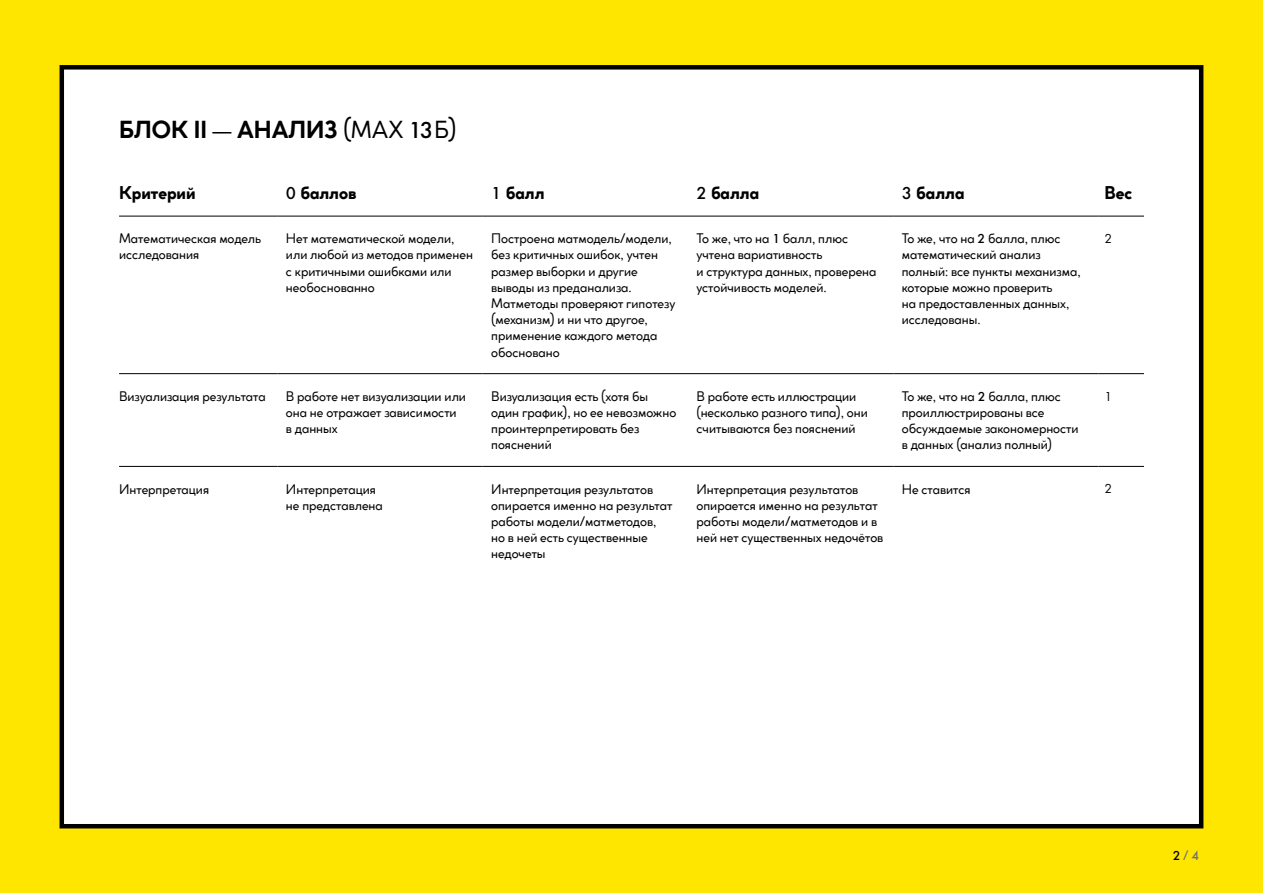
<style>
.page{position:relative;width:1263px;height:893px;background:#ffe600}
.page>*{position:absolute;margin:0;border:0;box-sizing:border-box;transform-origin:0 0}
.t1{font:700 24px "Cocogoose Classic Trial";color:#000}
.t2{font:700 18px "Cocogoose Classic Trial";color:#000}
.t3{font:13.5px/16.2px "Cocogoose Classic Trial";color:#000}
.t4{font:500 13.5px "Futura New";color:#000}
.t5{font:13.5px "Futura New";color:#000}
.s1{font-weight:400}
.s2{font-family:"Futura New";font-weight:500}
.s3{font-family:"Cocogoose Classic Trial";font-weight:400;color:#706f6f}
.s4{color:#706f6f}
</style>
<div class="page">
<div style="left:62px;top:67px;width:1139px;height:759px;background:#fff"></div>
<div style="left:60px;top:65px;width:1143px;height:763px;border:4px solid #000"></div>
<hr style="left:119px;top:216px;width:158px;height:1px;background:#000">
<hr style="left:277px;top:216px;width:206px;height:1px;background:#000">
<hr style="left:483px;top:216px;width:205px;height:1px;background:#000">
<hr style="left:688px;top:216px;width:205px;height:1px;background:#000">
<hr style="left:893px;top:216px;width:205px;height:1px;background:#000">
<hr style="left:1098px;top:216px;width:46px;height:1px;background:#000">
<hr style="left:119px;top:373px;width:158px;height:1px;background:#000">
<hr style="left:277px;top:373px;width:206px;height:1px;background:#000">
<hr style="left:483px;top:373px;width:205px;height:1px;background:#000">
<hr style="left:688px;top:373px;width:205px;height:1px;background:#000">
<hr style="left:893px;top:373px;width:205px;height:1px;background:#000">
<hr style="left:1098px;top:373px;width:46px;height:1px;background:#000">
<hr style="left:119px;top:466px;width:158px;height:1px;background:#000">
<hr style="left:277px;top:466px;width:206px;height:1px;background:#000">
<hr style="left:483px;top:466px;width:205px;height:1px;background:#000">
<hr style="left:688px;top:466px;width:205px;height:1px;background:#000">
<hr style="left:893px;top:466px;width:205px;height:1px;background:#000">
<hr style="left:1098px;top:466px;width:46px;height:1px;background:#000">
<h1 class="t1" style="left:119px;top:111px;width:339px">БЛОК II — АНАЛИЗ <span class="s1">(МАХ</span> <span class="s2">13</span><span class="s1">Б)</span></h1>
<h2 class="t2" style="left:119px;top:179px;width:78px">Критерий</h2>
<h2 class="t2" style="left:286px;top:179px;width:72px"><span class="s2">0</span> баллов</h2>
<h2 class="t2" style="left:491px;top:179px;width:55px"><span class="s2">1</span> балл</h2>
<h2 class="t2" style="left:696px;top:179px;width:64px"><span class="s2">2</span> балла</h2>
<h2 class="t2" style="left:902px;top:179px;width:64px"><span class="s2">3</span> балла</h2>
<h2 class="t2" style="left:1104px;top:179px;width:29px">Вес</h2>
<p class="t3" style="left:119px;top:230px;width:143px">Математическая модель исследования</p>
<p class="t3" style="left:286px;top:230px;width:188px">Нет математической модели, или любой из методов применен с критичными ошибками или необоснованно</p>
<p class="t3" style="left:491px;top:230px;width:186px">Построена матмодель/модели, без критичных ошибок, учтен размер выборки и другие выводы из преданализа.<br>Матметоды проверяют гипотезу (механизм) и ни что другое, применение каждого метода обосновано</p>
<p class="t3" style="left:696px;top:230px;width:182px">То же, что на <span class="s2">1</span> балл, плюс учтена вариативность<br>и структура данных, проверена устойчивость моделей.</p>
<p class="t3" style="left:902px;top:230px;width:180px">То же, что на <span class="s2">2</span> балла, плюс математический анализ полный: все пункты механизма, которые можно проверить<br>на предоставленных данных, исследованы.</p>
<p class="t5" style="left:1104px;top:230px;width:9px">2</p>
<p class="t3" style="left:119px;top:387px;width:148px">Визуализация результата</p>
<p class="t3" style="left:286px;top:387px;width:182px">В работе нет визуализации или она не отражает зависимости в данных</p>
<p class="t3" style="left:491px;top:387px;width:187px">Визуализация есть (хотя бы один график), но ее невозможно проинтерпретировать без пояснений</p>
<p class="t3" style="left:696px;top:387px;width:173px">В работе есть иллюстрации (несколько разного типа), они считываются без пояснений</p>
<p class="t3" style="left:902px;top:387px;width:178px">То же, что на <span class="s2">2</span> балла, плюс проиллюстрированы все обсуждаемые закономерности в данных (анализ полный)</p>
<p class="t5" style="left:1104px;top:388px;width:9px">1</p>
<p class="t3" style="left:119px;top:480px;width:92px">Интерпретация</p>
<p class="t3" style="left:286px;top:480px;width:98px">Интерпретация не представлена</p>
<p class="t3" style="left:491px;top:480px;width:183px">Интерпретация результатов опирается именно на результат работы модели/матметодов, но в ней есть существенные недочеты</p>
<p class="t3" style="left:696px;top:480px;width:188px">Интерпретация результатов опирается именно на результат работы модели/матметодов и в ней нет существенных недочётов</p>
<p class="t3" style="left:902px;top:480px;width:70px">Не ставится</p>
<p class="t5" style="left:1104px;top:481px;width:9px">2</p>
<p class="t4" style="left:1173px;top:847px;width:28px">2 <span class="s3">/</span> <span class="s4">4</span></p>
</div>
